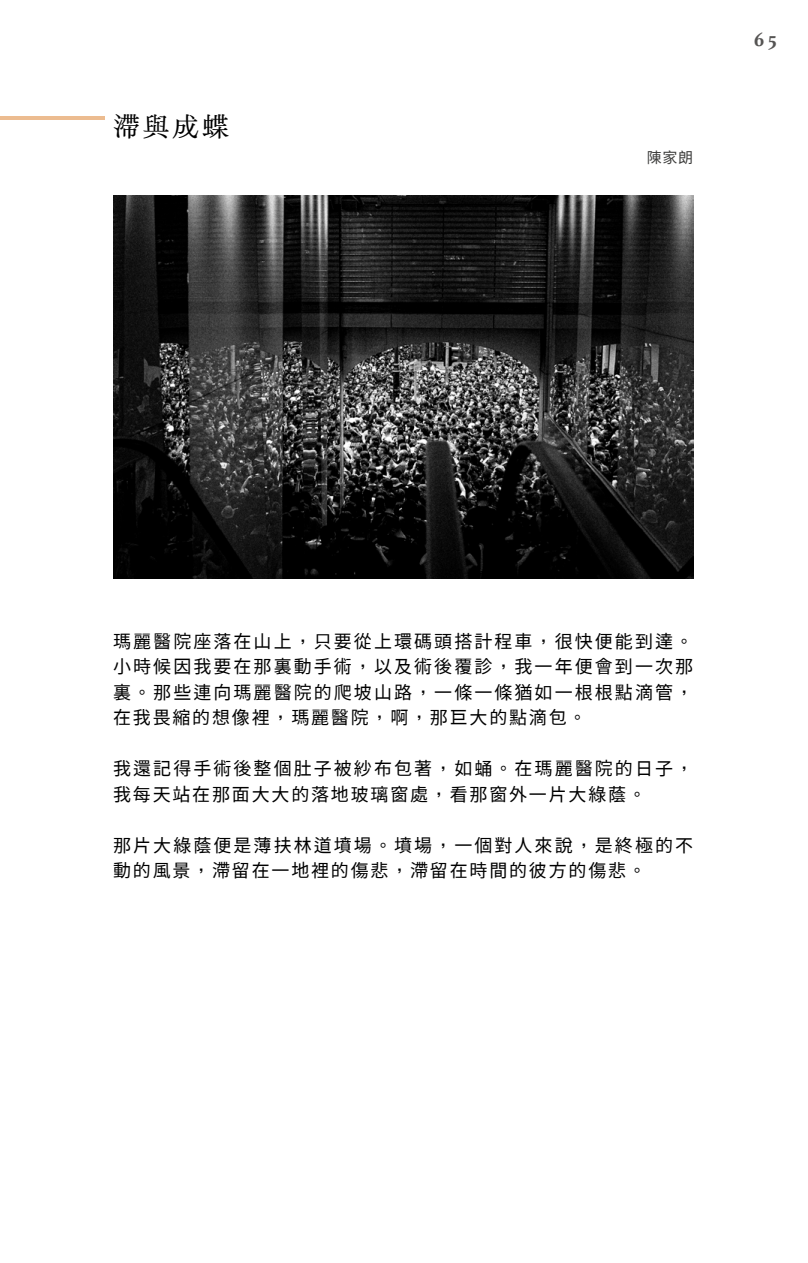
<style>
.page{position:relative;width:808px;height:1263px;background:#fff}
.page>*{position:absolute;margin:0;border:0;box-sizing:border-box;transform-origin:0 0}
.t1{font:27px "Ku Mincho";color:#000}
.t2{font:700 21px "Athelas";color:#555453}
.t3{font:18px/25.5px "Taipei Sans TC Beta";letter-spacing:.115em;color:#000}
.t4{font:15px "Noto Sans Hant";color:#3c3c3b}
</style>
<div class="page">
<hr style="left:0;top:117px;width:105px;height:3px;background:#ecbc90">
<img style="left:113px;top:196px;width:580px;height:382px">
<h1 class="t1" style="left:113px;top:106px;width:118px">滯與成蝶</h1>
<p class="t4" style="left:647px;top:149px;width:48px">陳家朗</p>
<p class="t2" style="left:754px;top:22px;width:24px">65</p>
<p class="t3" style="left:113px;top:629px;width:581px;text-align:justify">瑪麗醫院座落在山上，只要從上環碼頭搭計程車，很快便能到達。小時候因我要在那裏動手術，以及術後覆診，我一年便會到一次那裏。那些連向瑪麗醫院的爬坡山路，一條一條猶如一根根點滴管，在我畏縮的想像裡，瑪麗醫院，啊，那巨大的點滴包。</p>
<p class="t3" style="left:113px;top:756px;width:581px">我還記得手術後整個肚子被紗布包著，如蛹。在瑪麗醫院的日子，我每天站在那面大大的落地玻璃窗處，看那窗外一片大綠蔭。</p>
<p class="t3" style="left:113px;top:833px;width:581px">那片大綠蔭便是薄扶林道墳場。墳場，一個對人來說，是終極的不動的風景，滯留在一地裡的傷悲，滯留在時間的彼方的傷悲。</p>
</div>
